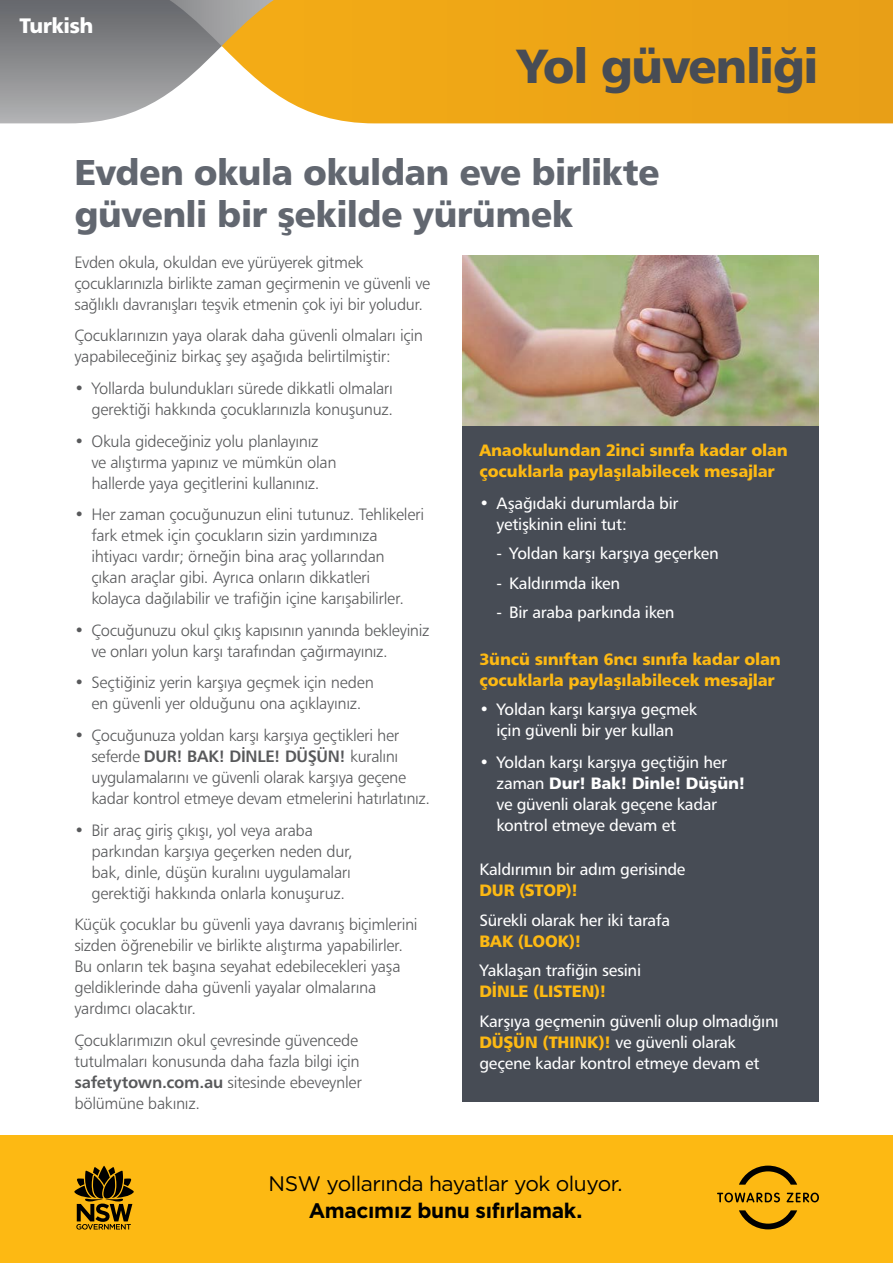
<style>
.page{position:relative;width:893px;height:1263px;background:#fff}
.page>*{position:absolute;margin:0;border:0;box-sizing:border-box;transform-origin:0 0}
.t1{font:700 48px "Trans Text Bd";letter-spacing:-.03em;color:#474c55}
.Page_Heading{font:700 36px/42px "Trans Text Bd";letter-spacing:-.02em;color:#626770}
.t2{font:21px "Gotham";letter-spacing:-.025em;color:#000}
.t3{font:700 21px "Gotham";letter-spacing:-.015em;color:#000}
.t4{font:700 21px "Trans Text Bd";letter-spacing:-.025em;color:#fff}
.Body{font:300 16.5px/21px "Trans Text Lt";letter-spacing:-.02em;color:#58595b}
.Messages_to_share{font:16.5px/21px "Trans Text Rm";letter-spacing:-.02em;color:#fff}
.Body-2{font:700 16.5px/21px "Trans Text Bd";letter-spacing:-.015em;color:#fdb913}
.Messages_to_share-2{font:700 16.5px/21px "Trans Text Bd";letter-spacing:-.01em;color:#fdb913}
.s1{font-family:"Trans Text Md";font-weight:500}
.s2{font-family:"Trans Text Bd";font-weight:700}
.s3{font-family:"Trans Text Bd";font-weight:700;color:#fdb913}
</style>
<div class="page">
<div style="left:0;top:1135px;width:893px;height:128px;background:#fdb913"></div>
<svg style="left:74px;top:1166px;width:60px;height:63px"></svg>
<svg style="left:739px;top:1210px;width:58px;height:19px"></svg>
<svg style="left:739px;top:1165px;width:58px;height:20px"></svg>
<svg style="left:717px;top:1192px;width:63px;height:10px"></svg>
<svg style="left:787px;top:1192px;width:32px;height:10px"></svg>
<img style="left:462px;top:256px;width:357px;height:170px">
<div style="left:462px;top:426px;width:357px;height:676px;background:#474c55"></div>
<div style="left:370px;top:0;width:523px;height:123px;background:#eca417"></div>
<svg style="left:0;top:0;width:370px;height:123px"></svg>
<p class="t4" style="left:20px;top:12px;width:75px">Turkish</p>
<h1 class="t1" style="left:517px;top:36px;width:303px">Yol güvenliği</h1>
<p class="Page_Heading" style="left:74px;top:151px;width:587px">Evden okula okuldan eve birlikte güvenli bir şekilde yürümek</p>
<p class="Body" style="left:74px;top:251px;width:357px">Evden okula, okuldan eve yürüyerek gitmek çocuklarınızla birlikte zaman geçirmenin ve güvenli ve sağlıklı davranışları teşvik etmenin çok iyi bir yoludur.</p>
<p class="Body" style="left:74px;top:325px;width:350px">Çocuklarınızın yaya olarak daha güvenli olmaları için yapabileceğiniz birkaç şey aşağıda belirtilmiştir:</p>
<p class="Body" style="left:74px;top:377px;width:320px;text-align:right">• Yollarda bulundukları sürede dikkatli olmaları gerektiği hakkında çocuklarınızla konuşunuz.</p>
<p class="Body" style="left:91px;top:430px;width:247px;text-indent:-17px">• Okula gideceğiniz yolu planlayınız ve alıştırma yapınız ve mümkün olan hallerde yaya geçitlerini kullanınız.</p>
<p class="Body" style="left:91px;top:504px;width:334px;text-indent:-17px">• Her zaman çocuğunuzun elini tutunuz. Tehlikeleri fark etmek için çocukların sizin yardımınıza ihtiyacı vardır; örneğin bina araç yollarından<br>çıkan araçlar gibi. Ayrıca onların dikkatleri<br>kolayca dağılabilir ve trafiğin içine karışabilirler.</p>
<p class="Body" style="left:91px;top:619px;width:340px;text-indent:-17px">• Çocuğunuzu okul çıkış kapısının yanında bekleyiniz ve onları yolun karşı tarafından çağırmayınız.</p>
<p class="Body" style="left:74px;top:672px;width:301px;text-align:center">• Seçtiğiniz yerin karşıya geçmek için neden en güvenli yer olduğunu ona açıklayınız.</p>
<p class="Body" style="left:91px;top:724px;width:340px;text-indent:-17px">• Çocuğunuza yoldan karşı karşıya geçtikleri her seferde <span class="s1">DUR! BAK! DİNLE! DÜŞÜN!</span> kuralını uygulamalarını ve güvenli olarak karşıya geçene kadar kontrol etmeye devam etmelerini hatırlatınız.</p>
<p class="Body" style="left:91px;top:819px;width:263px;text-indent:-17px">• Bir araç giriş çıkışı, yol veya araba parkından karşıya geçerken neden dur, bak, dinle, düşün kuralını uygulamaları gerektiği hakkında onlarla konuşuruz.</p>
<p class="Body" style="left:74px;top:914px;width:345px">Küçük çocuklar bu güvenli yaya davranış biçimlerini sizden öğrenebilir ve birlikte alıştırma yapabilirler.<br>Bu onların tek başına seyahat edebilecekleri yaşa geldiklerinde daha güvenli yayalar olmalarına yardımcı olacaktır.</p>
<p class="Body" style="left:74px;top:1029px;width:289px">Çocuklarımızın okul çevresinde güvencede tutulmaları konusunda daha fazla bilgi için <span class="s1">safetytown.com.au</span> sitesinde ebeveynler bölümüne bakınız.</p>
<p class="Body-2" style="left:479px;top:439px;width:310px">Anaokulundan 2inci sınıfa kadar olan çocuklarla paylaşılabilecek mesajlar</p>
<p class="Messages_to_share" style="left:496px;top:492px;width:184px;text-indent:-17px">• Aşağıdaki durumlarda bir yetişkinin elini tut:</p>
<p class="Messages_to_share" style="left:496px;top:543px;width:224px">- Yoldan karşı karşıya geçerken</p>
<p class="Messages_to_share" style="left:496px;top:572px;width:125px">- Kaldırımda iken</p>
<p class="Messages_to_share" style="left:496px;top:602px;width:179px">- Bir araba parkında iken</p>
<p class="Messages_to_share-2" style="left:479px;top:648px;width:303px">3üncü sınıftan 6ncı sınıfa kadar olan çocuklarla paylaşılabilecek mesajlar</p>
<p class="Messages_to_share" style="left:479px;top:699px;width:219px;text-align:center">• Yoldan karşı karşıya geçmek için güvenli bir yer kullan</p>
<p class="Messages_to_share" style="left:496px;top:751px;width:251px;text-indent:-17px">• Yoldan karşı karşıya geçtiğin her zaman <span class="s2">Dur! Bak! Dinle! Düşün! </span>ve güvenli olarak geçene kadar kontrol etmeye devam et</p>
<p class="Messages_to_share" style="left:479px;top:859px;width:207px">Kaldırımın bir adım gerisinde<br><span class="s3">DUR (STOP)!</span></p>
<p class="Messages_to_share" style="left:479px;top:909px;width:192px">Sürekli olarak her iki tarafa<br><span class="s3">BAK (LOOK)!</span></p>
<p class="Messages_to_share" style="left:479px;top:960px;width:163px">Yaklaşan trafiğin sesini<br><span class="s3">DİNLE (LISTEN)!</span></p>
<p class="Messages_to_share" style="left:479px;top:1010px;width:301px">Karşıya geçmenin güvenli olup olmadığını<br><span class="s3">DÜŞÜN (THINK)!</span> ve güvenli olarak geçene kadar kontrol etmeye devam et</p>
<p class="t2" style="left:269px;top:1170px;width:355px">NSW yollarında hayatlar yok oluyor.</p>
<p class="t3" style="left:309px;top:1196px;width:275px">Amacımız bunu sıfırlamak.</p>
</div>
